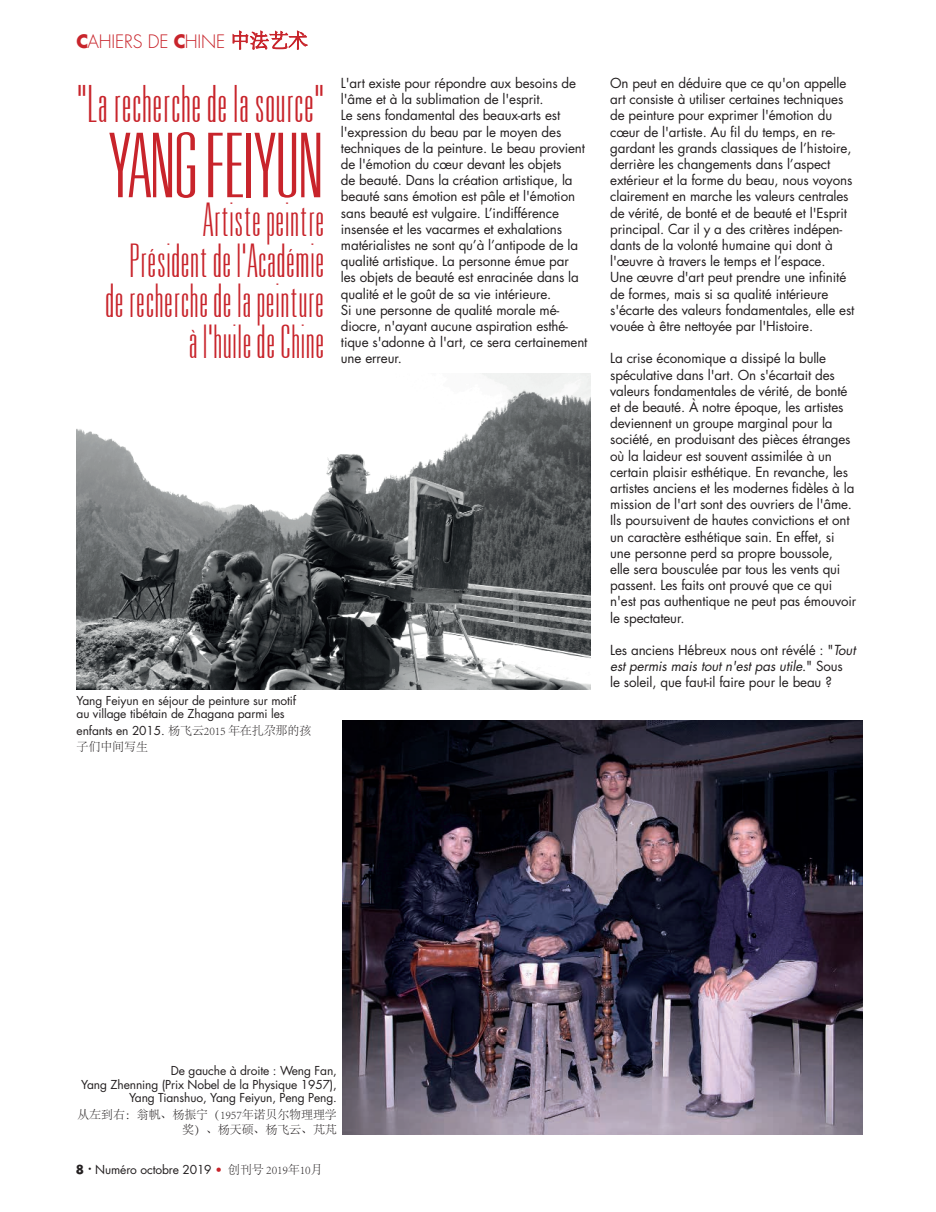
<style>
.page{position:relative;width:936px;height:1212px;background:#fff}
.page>*{position:absolute;margin:0;border:0;box-sizing:border-box;transform-origin:0 0}
.t1{font:300 ultra-condensed 81px "Uniform";letter-spacing:-.05em;color:#c8242b;scale:1.13 1}
.t2{font:300 ultra-condensed 46.5px "Uniform";letter-spacing:-.02em;color:#c8242b}
.t3{font:300 ultra-condensed 42px/40.5px "Uniform";letter-spacing:-.02em;color:#c8242b;text-align:right}
.t4{font:300 18px "Futura";letter-spacing:-.01em;color:#c8242b}
.t5{font:13.5px/16.2px "Futura";letter-spacing:-.01em;color:#231f20}
.t6{font:12px/13.5px "Futura";letter-spacing:-.01em;color:#231f20}
.t7{font:300 12px/15px "Adobe Song Std";letter-spacing:-.01em;color:#231f20;text-align:right}
.s1{font-weight:700}
.s2{font-family:"Adobe Song Std";font-size:19.5px}
.s3{font-family:"Adobe Song Std";font-weight:300}
.s4{font-style:italic}
.s5{font-family:"Helvetica Neue";font-weight:100;color:#c8242b}
</style>
<div class="page">
<img style="left:77px;top:373px;width:513px;height:317px">
<img style="left:342px;top:721px;width:520px;height:413px">
<svg style="left:232px;top:30px;width:76px;height:20px"></svg>
<h3 class="t4" style="left:77px;top:30px;width:233px"><span class="s1">C</span>AHIERS DE <span class="s1">C</span>HINE <span class="s2">中法艺术</span></h3>
<h2 class="t2" style="left:76px;top:75px;width:250px">"La recherche de la source"</h2>
<h1 class="t1" style="left:106px;top:115px;width:195px">YANG FEIYUN</h1>
<h3 class="t3" style="left:105px;top:200px;width:222px">Artiste peintre<br>Président de l'Académie de recherche de la peinture à l'huile de Chine</h3>
<p class="t6" style="left:77px;top:693px;width:221px">Yang Feiyun en séjour de peinture sur motif au village tibétain de Zhagana parmi les</p>
<p class="t6" style="left:77px;top:723px;width:236px">enfants en 2015. <span class="s3">杨⻜云2015 年在扎尕那的孩</span></p>
<p class="t7" style="left:77px;top:740px;width:73px">子们中间写生</p>
<p class="t5" style="left:341px;top:75px;width:248px">L'art existe pour répondre aux besoins de l'âme et à la sublimation de l'esprit.<br>Le sens fondamental des beaux-arts est l'expression du beau par le moyen des techniques de la peinture. Le beau provient de l'émotion du cœur devant les objets<br>de beauté. Dans la création artistique, la beauté sans émotion est pâle et l'émotion sans beauté est vulgaire. L’indifférence insensée et les vacarmes et exhalations matérialistes ne sont qu’à l’antipode de la qualité artistique. La personne émue par<br>les objets de beauté est enracinée dans la qualité et le goût de sa vie intérieure.<br>Si une personne de qualité morale mé&shy;diocre, n'ayant aucune aspiration esthé&shy;tique s'adonne à l'art, ce sera certainement une erreur.</p>
<p class="t5" style="left:610px;top:75px;width:246px">On peut en déduire que ce qu'on appelle art consiste à utiliser certaines techniques de peinture pour exprimer l'émotion du cœur de l'artiste. Au fil du temps, en re&shy;gardant les grands classiques de l’histoire, derrière les changements dans l’aspect extérieur et la forme du beau, nous voyons clairement en marche les valeurs centrales de vérité, de bonté et de beauté et l'Esprit principal. Car il y a des critères indépen&shy;dants de la volonté humaine qui dont à l'œuvre à travers le temps et l’espace.<br>Une œuvre d'art peut prendre une infinité de formes, mais si sa qualité intérieure s'écarte des valeurs fondamentales, elle est vouée à être nettoyée par l'Histoire.</p>
<p class="t5" style="left:610px;top:350px;width:248px">La crise économique a dissipé la bulle spéculative dans l'art. On s'écartait des valeurs fondamentales de vérité, de bonté et de beauté. À notre époque, les artistes deviennent un groupe marginal pour la société, en produisant des pièces étranges où la laideur est souvent assimilée à un certain plaisir esthétique. En revanche, les artistes anciens et les modernes fidèles à la mission de l'art sont des ouvriers de l'âme.<br>Ils poursuivent de hautes convictions et ont un caractère esthétique sain. En effet, si une personne perd sa propre boussole,<br>elle sera bousculée par tous les vents qui passent. Les faits ont prouvé que ce qui n'est pas authentique ne peut pas émouvoir le spectateur.</p>
<p class="t5" style="left:610px;top:642px;width:247px">Les anciens Hébreux nous ont révélé : "<span class="s4">Tout est permis mais tout n'est pas utile</span>." Sous le soleil, que faut-il faire pour le beau ?</p>
<p class="t6" style="left:81px;top:1064px;width:257px;text-align:right">De gauche à droite : Weng Fan,<br>Yang Zhenning (Prix Nobel de la Physique 1957),<br>Yang Tianshuo, Yang Feiyun, Peng Peng.</p>
<p class="t7" style="left:77px;top:1107px;width:261px">从左到右：翁帆、杨振宁（1957年诺贝尔物理理学奖）、杨天硕、杨飞云、芃芃</p>
<p class="t6" style="left:76px;top:1162px;width:248px"><span class="s1">8</span> <sup>•</sup> Numéro octobre 2019 <span class="s5">•</span> <span class="s3">创刊号 2019年10月</span></p>
</div>
